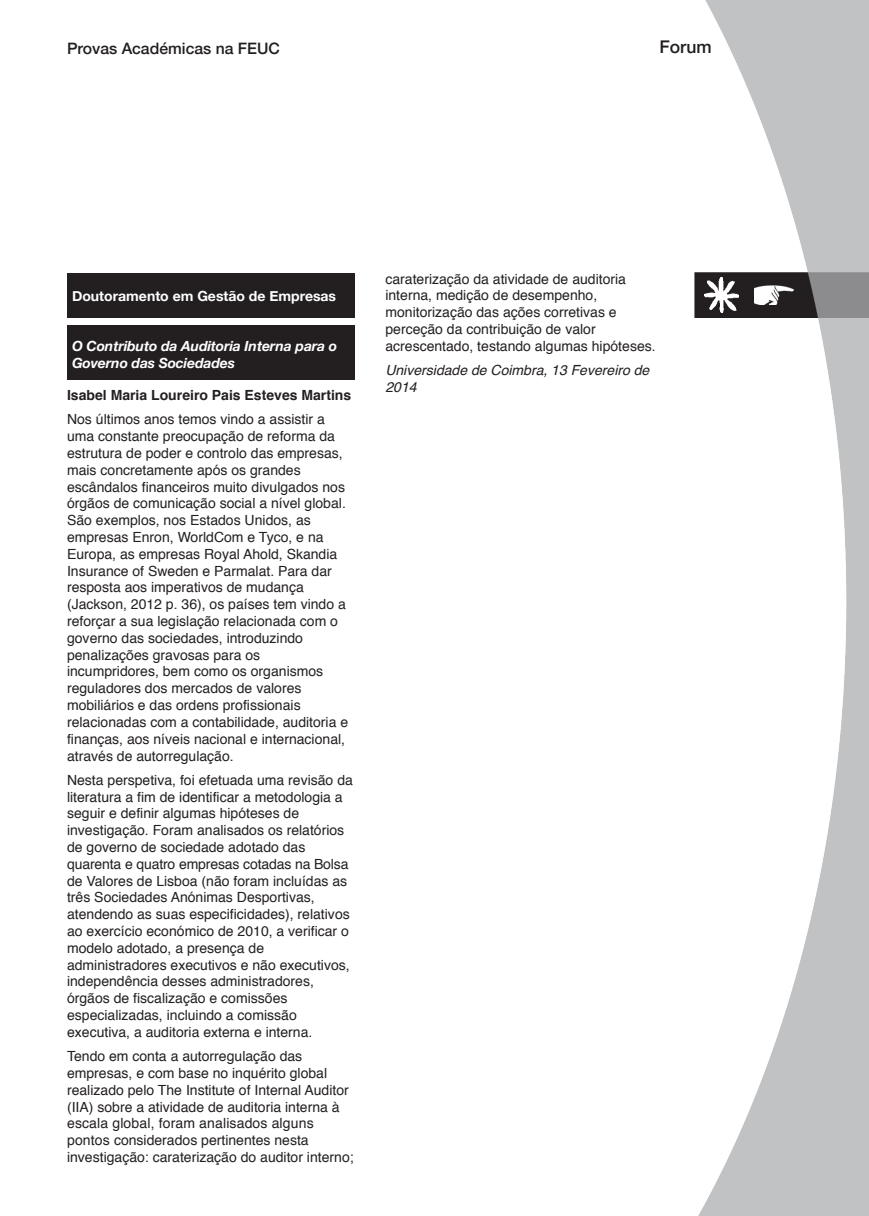
<style>
.page{position:relative;width:869px;height:1216px;background:#fff}
.page>*{position:absolute;margin:0;border:0;box-sizing:border-box;transform-origin:0 0}
.nome_autor{font:500 17.5px "Helvetica Neue";color:#231f20}
.cabeçalho{font:500 15.75px "Helvetica Neue";color:#231f20}
.Texto_Coluna{font:14px/16.8px "Helvetica";color:#231f20}
._1_Titulo{font:italic 700 14px/16.6px "Helvetica Neue";letter-spacing:-.01em;color:#fff}
.Texto_Coluna-2{font:italic 14px/16.8px "Helvetica";color:#231f20}
.Texto_Coluna-3{font:700 14px "Helvetica";color:#231f20}
._1_Titulo-2{font:700 14px "Helvetica Neue";color:#fff}
</style>
<div class="page">
<img style="left:699px;top:0;width:169px;height:1215px">
<svg style="left:694px;top:272px;width:174px;height:46px"></svg>
<img style="left:754px;top:286px;width:39px;height:18px">
<img style="left:704px;top:278px;width:34px;height:34px">
<div style="left:67px;top:273px;width:287px;height:45px;background:#231f20"></div>
<div style="left:67px;top:325px;width:287px;height:55px;background:#231f20"></div>
<svg style="left:865px;top:0;width:4px;height:4px"></svg>
<svg style="left:865px;top:1212px;width:4px;height:4px"></svg>
<p class="cabeçalho" style="left:67px;top:35px;width:214px">Provas Académicas na FEUC</p>
<p class="nome_autor" style="left:659px;top:32px;width:54px">Forum</p>
<p class="_1_Titulo-2" style="left:72px;top:285px;width:265px">Doutoramento em Gestão de Empresas</p>
<p class="_1_Titulo" style="left:72px;top:338px;width:266px">O Contributo da Auditoria Interna para o<br>Governo das Sociedades</p>
<p class="Texto_Coluna-3" style="left:67px;top:384px;width:286px">Isabel Maria Loureiro Pais Esteves Martins</p>
<p class="Texto_Coluna" style="left:67px;top:411px;width:282px">Nos últimos anos temos vindo a assistir a uma constante preocupação de reforma da estrutura de poder e controlo das empresas, mais concretamente após os grandes escândalos financeiros muito divulgados nos órgãos de comunicação social a nível global.<br>São exemplos, nos Estados Unidos, as empresas Enron, WorldCom e Tyco, e na Europa, as empresas Royal Ahold, Skandia Insurance of Sweden e Parmalat. Para dar resposta aos imperativos de mudança (Jackson, 2012 p. 36), os países tem vindo a reforçar a sua legislação relacionada com o governo das sociedades, introduzindo penalizações gravosas para os incumpridores, bem como os organismos reguladores dos mercados de valores mobiliários e das ordens profissionais relacionadas com a contabilidade, auditoria e finanças, aos níveis nacional e internacional, através de autorregulação.</p>
<p class="Texto_Coluna" style="left:67px;top:772px;width:287px">Nesta perspetiva, foi efetuada uma revisão da literatura a fim de identificar a metodologia a seguir e definir algumas hipóteses de investigação. Foram analisados os relatórios de governo de sociedade adotado das quarenta e quatro empresas cotadas na Bolsa de Valores de Lisboa (não foram incluídas as três Sociedades Anónimas Desportivas, atendendo as suas especificidades), relativos ao exercício económico de 2010, a verificar o modelo adotado, a presença de administradores executivos e não executivos, independência desses administradores, órgãos de fiscalização e comissões especializadas, incluindo a comissão executiva, a auditoria externa e interna.</p>
<p class="Texto_Coluna" style="left:67px;top:1048px;width:288px">Tendo em conta a autorregulação das empresas, e com base no inquérito global realizado pelo The Institute of Internal Auditor (IIA) sobre a atividade de auditoria interna à escala global, foram analisados alguns pontos considerados pertinentes nesta investigação: caraterização do auditor interno;</p>
<p class="Texto_Coluna" style="left:385px;top:270px;width:272px">caraterização da atividade de auditoria interna, medição de desempenho, monitorização das ações corretivas e perceção da contribuição de valor acrescentado, testando algumas hipóteses.</p>
<p class="Texto_Coluna-2" style="left:385px;top:362px;width:265px">Universidade de Coimbra, 13 Fevereiro de<br>2014</p>
</div>
